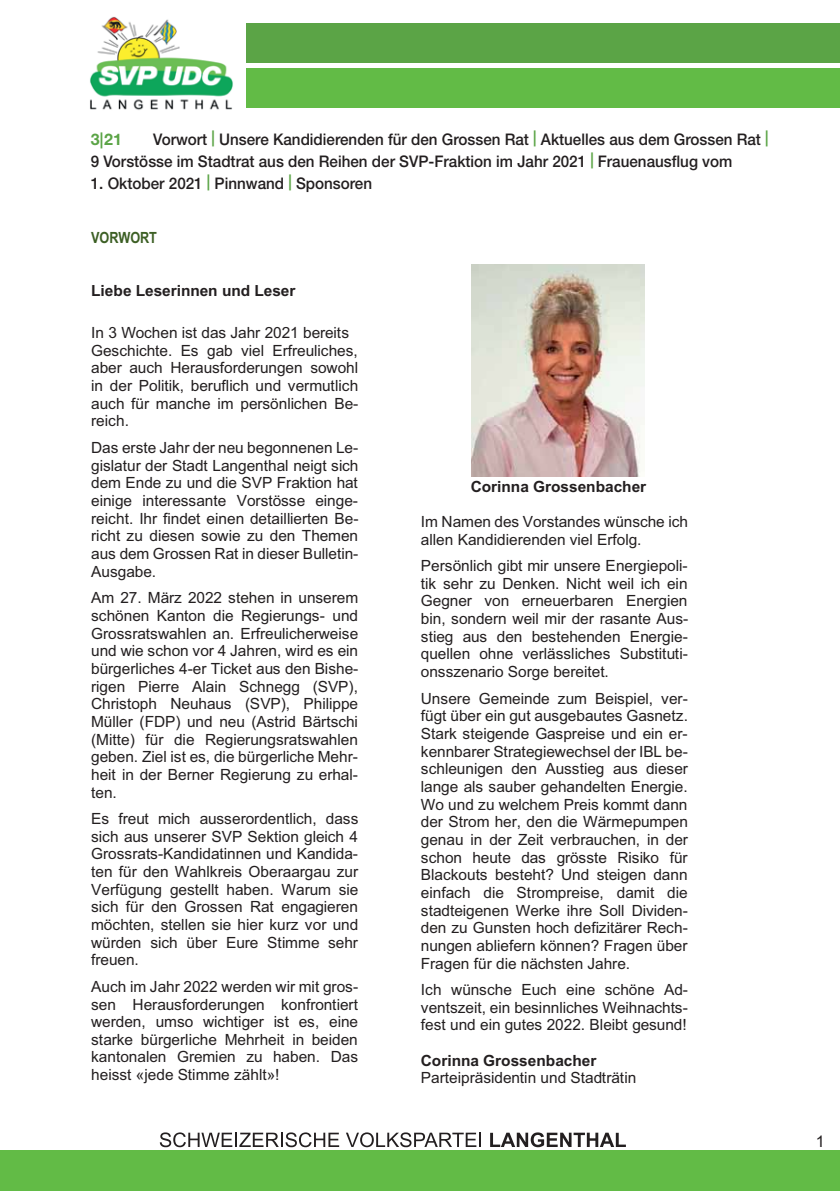
<style>
.page{position:relative;width:840px;height:1191px;background:#fff}
.page>*{position:absolute;margin:0;border:0;box-sizing:border-box;transform-origin:0 0}
.t1{font:500 16px/22px "Helvetica Neue LT Pro";color:#231f20;scale:.95 1}
.t2{font:700 16px "Helvetica Neue LT Pro";color:#5ba446}
.t3{font:16px "Arial";color:#231f20}
.t4{font:15.4px/17.6px "Arial";letter-spacing:-.005em;color:#231f20;text-align:justify}
.t5{font:700 15.4px "Arial";color:#231f20}
.t6{font:700 15.4px "...WRD.EMBED.SUB.46";letter-spacing:-.005em;color:#3c5f24}
.s1{color:#5ba446}
</style>
<div class="page">
<div style="left:0;top:1150px;width:839px;height:41px;background:#62bb46"></div>
<svg style="left:160px;top:1132px;width:179px;height:15px"></svg>
<svg style="left:346px;top:1132px;width:135px;height:15px"></svg>
<svg style="left:490px;top:1132px;width:135px;height:15px"></svg>
<div style="left:246px;top:23px;width:593px;height:40px;background:#5ba446"></div>
<div style="left:246px;top:68px;width:593px;height:40px;background:#62bb46"></div>
<img style="left:471px;top:264px;width:173px;height:212px">
<img style="left:90px;top:16px;width:143px;height:94px">
<p class="t1" style="left:91px;top:130px;width:714px;text-indent:62px">Vorwort <span class="s1">|</span> Unsere Kandidierenden für den Grossen Rat <span class="s1">|</span> Aktuelles aus dem Grossen Rat <span class="s1">|<br></span>9 Vorstösse im Stadtrat aus den Reihen der SVP-Fraktion im Jahr 2021 <span class="s1">|</span> Frauenausflug vom</p>
<p class="t1" style="left:91px;top:175px;width:297px">1. Oktober 2021 <span class="s1">|</span> Pinnwand <span class="s1">|</span> Sponsoren</p>
<p class="t6" style="left:91px;top:232px;width:67px">VORWORT</p>
<p class="t2" style="left:91px;top:130px;width:33px">3|21</p>
<p class="t5" style="left:91px;top:285px;width:206px">Liebe Leserinnen und Leser</p>
<p class="t4" style="left:91px;top:325px;width:268px;text-align:left">In 3 Wochen ist das Jahr 2021 bereits<br>Geschichte. Es gab viel Erfreuliches, aber auch Herausforderungen sowohl in der Politik, beruflich und vermutlich auch für manche im persönlichen Be&shy;reich.</p>
<p class="t4" style="left:91px;top:440px;width:269px">Das erste Jahr der neu begonnenen Le&shy;gislatur der Stadt Langenthal neigt sich dem Ende zu und die SVP Fraktion hat einige interessante Vorstösse einge&shy;reicht. Ihr findet einen detaillierten Be&shy;richt zu diesen sowie zu den Themen aus dem Grossen Rat in dieser Bulletin-Ausgabe.</p>
<p class="t4" style="left:91px;top:590px;width:268px">Am 27. März 2022 stehen in unserem schönen Kanton die Regierungs- und Grossratswahlen an. Erfreulicherweise und wie schon vor 4 Jahren, wird es ein bürgerliches 4-er Ticket aus den Bishe&shy;rigen Pierre Alain Schnegg (SVP), Christoph Neuhaus (SVP), Philippe Müller (FDP) und neu (Astrid Bärtschi (Mitte) für die Regierungsratswahlen geben. Ziel ist es, die bürgerliche Mehr&shy;heit in der Berner Regierung zu erhal&shy;ten.</p>
<p class="t4" style="left:91px;top:811px;width:269px">Es freut mich ausserordentlich, dass sich aus unserer SVP Sektion gleich 4<br>Grossrats-Kandidatinnen und Kandida&shy;ten für den Wahlkreis Oberaargau zur Verfügung gestellt haben. Warum sie sich für den Grossen Rat engagieren möchten, stellen sie hier kurz vor und würden sich über Eure Stimme sehr freuen.</p>
<p class="t4" style="left:91px;top:979px;width:268px">Auch im Jahr 2022 werden wir mit gros&shy;sen Herausforderungen konfrontiert werden, umso wichtiger ist es, eine starke bürgerliche Mehrheit in beiden kantonalen Gremien zu haben. Das heisst «jede Stimme zählt»!</p>
<p class="t5" style="left:470px;top:480px;width:177px">Corinna Grossenbacher</p>
<p class="t4" style="left:420px;top:514px;width:269px">Im Namen des Vorstandes wünsche ich allen Kandidierenden viel Erfolg.</p>
<p class="t4" style="left:420px;top:558px;width:269px">Persönlich gibt mir unsere Energiepoli&shy;tik sehr zu Denken. Nicht weil ich ein Gegner von erneuerbaren Energien bin, sondern weil mir der rasante Aus&shy;stieg aus den bestehenden Energie&shy;quellen ohne verlässliches Substituti&shy;onsszenario Sorge bereitet.</p>
<p class="t4" style="left:420px;top:691px;width:268px">Unsere Gemeinde zum Beispiel, ver&shy;fügt über ein gut ausgebautes Gasnetz.<br>Stark steigende Gaspreise und ein er&shy;kennbarer Strategiewechsel der IBL be&shy;schleunigen den Ausstieg aus dieser lange als sauber gehandelten Energie.<br>Wo und zu welchem Preis kommt dann der Strom her, den die Wärmepumpen genau in der Zeit verbrauchen, in der schon heute das grösste Risiko für Blackouts besteht? Und steigen dann einfach die Strompreise, damit die stadteigenen Werke ihre Soll Dividen&shy;den zu Gunsten hoch defizitärer Rech&shy;nungen abliefern können? Fragen über Fragen für die nächsten Jahre.</p>
<p class="t4" style="left:420px;top:982px;width:268px">Ich wünsche Euch eine schöne Ad&shy;ventszeit, ein besinnliches Weihnachts&shy;fest und ein gutes 2022. Bleibt gesund!</p>
<p class="t5" style="left:420px;top:1055px;width:177px">Corinna Grossenbacher</p>
<p class="t4" style="left:420px;top:1070px;width:217px">Parteipräsidentin und Stadträtin</p>
<p class="t3" style="left:815px;top:1135px;width:10px">1</p>
</div>
